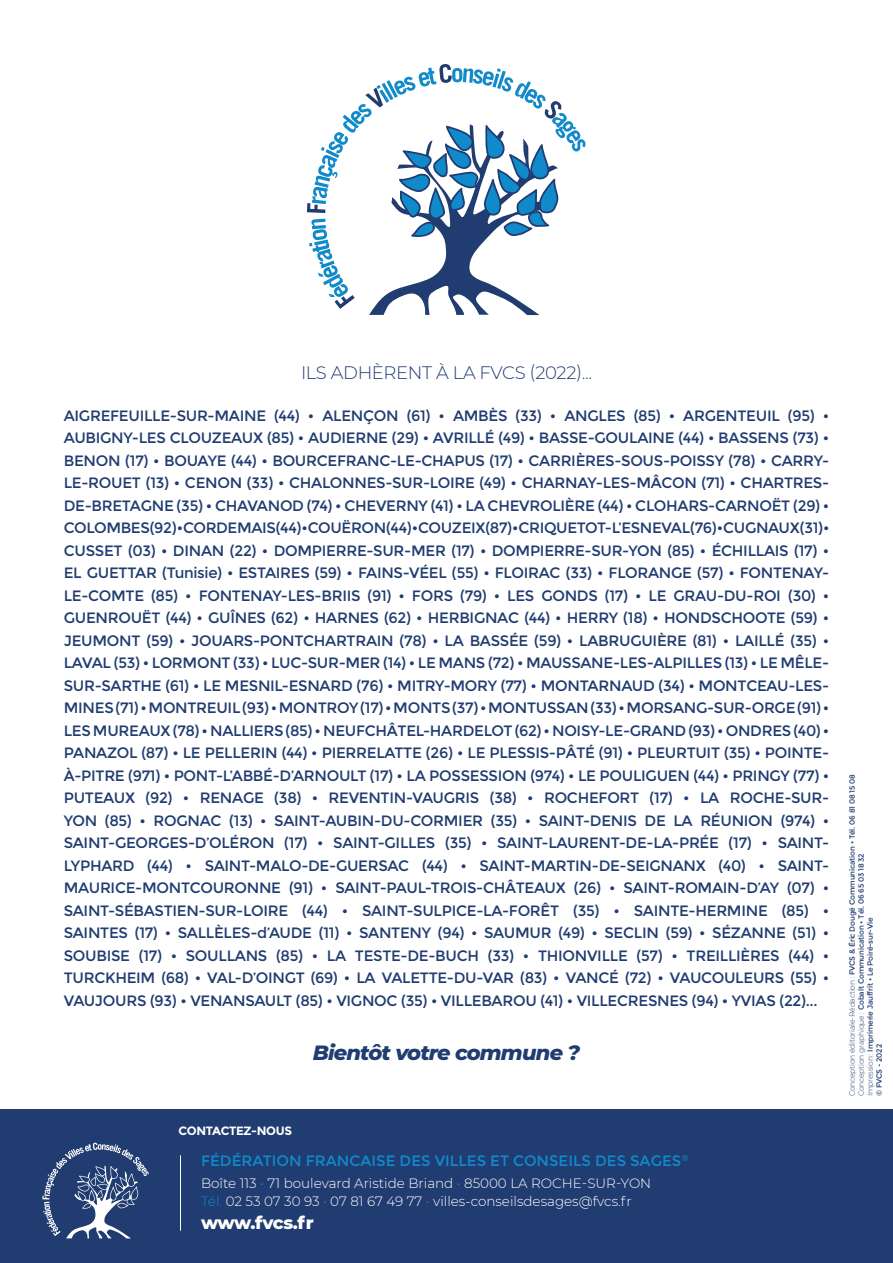
<style>
.page{position:relative;width:893px;height:1263px;background:#fff}
.page>*{position:absolute;margin:0;border:0;box-sizing:border-box;transform-origin:0 0}
.t1{font:italic 800 21px "Montserrat";letter-spacing:-.04em;color:#203c70}
.t2{font:300 18px "Montserrat";letter-spacing:-.02em;color:#203c70}
.t3{font:800 18px "Montserrat";letter-spacing:-.03em;color:#fff}
.t4{font:15px/22.5px "Montserrat";letter-spacing:-.02em;color:#203c70;text-align:justify}
.t5{font:15px "Montserrat";color:#118acb}
.t6{font:300 13.5px/18px "Montserrat";color:#fff}
.t7{font:700 12px "Montserrat";letter-spacing:.04em;color:#fff}
.t8{font:8.7px "Montserrat";color:#118acb}
.t9{font:7.5px/9px "Montserrat";letter-spacing:-.02em;color:#203c70}
.s1{color:#118acb}
.s2{font-weight:300}
</style>
<div class="page">
<div style="left:0;top:1110px;width:893px;height:153px;background:#203c70"></div>
<svg style="left:42px;top:1143px;width:107px;height:95px"></svg>
<hr style="left:180px;top:1155px;width:1px;height:76px;background:#fff">
<svg style="left:307px;top:64px;width:279px;height:251px"></svg>
<p class="t2" style="left:301px;top:360px;width:292px">I ls adh èr ent à la FVCS (2022)...</p>
<p class="t4" style="left:64px;top:404px;width:767px">AIGREFEUILLE-SUR-MAINE (44) • ALENÇON (61) • AMBÈS (33) • ANGLES (85) • ARGENTEUIL (95) • AUBIGNY-LES CLOUZEAUX (85) • AUDIERNE (29) • AVRILLÉ (49) • BASSE-GOULAINE (44) • BASSENS (73) • BENON (17) • BOUAYE (44) • BOURCEFRANC-LE-CHAPUS (17) • CARRIÈRES-SOUS-POISSY (78) • CARRY-LE-ROUET (13) • CENON (33) • CHALONNES-SUR-LOIRE (49) • CHARNAY-LES-MÂCON (71) • CHARTRES-DE-BRETAGNE (35) • CHAVANOD (74) • CHEVERNY (41) • LA CHEVROLIÈRE (44) • CLOHARS-CARNOËT (29) • COLOMBES (92) • CORDEMAIS (44) • COUËRON (44) • COUZEIX (87) • CRIQUETOT-L’ESNEVAL (76) • CUGNAUX (31) • CUSSET (03) • DINAN (22) • DOMPIERRE-SUR-MER (17) • DOMPIERRE-SUR-YON (85) • ÉCHILLAIS (17) • EL GUETTAR (TUNISIE) • ESTAIRES (59) • FAINS-VÉEL (55) • FLOIRAC (33) • FLORANGE (57) • FONTENAY-LE-COMTE (85) • FONTENAY-LES-BRIIS (91) • FORS (79) • LES GONDS (17) • LE GRAU-DU-ROI (30) • GUENROUËT (44) • GUÎNES (62) • HARNES (62) • HERBIGNAC (44) • HERRY (18) • HONDSCHOOTE (59) • JEUMONT (59) • JOUARS-PONTCHARTRAIN (78) • LA BASSÉE (59) • LABRUGUIÈRE (81) • LAILLÉ (35) • LAVAL (53) • LORMONT (33) • LUC-SUR-MER (14) • LE MANS (72) • MAUSSANE-LES-ALPILLES (13) • LE MÊLE-SUR-SARTHE (61) • LE MESNIL-ESNARD (76) • MITRY-MORY (77) • MONTARNAUD (34) • MONTCEAU-LES-MINES (71) • MONTREUIL (93) • MONTROY (17) • MONTS (37) • MONTUSSAN (33) • MORSANG-SUR-ORGE (91) • LES MUREAUX (78) • NALLIERS (85) • NEUFCHÂTEL-HARDELOT (62) • NOISY-LE-GRAND (93) • ONDRES (40) • PANAZOL (87) • LE PELLERIN (44) • PIERRELATTE (26) • LE PLESSIS-PÂTÉ (91) • PLEURTUIT (35) • POINTE-À-PITRE (971) • PONT-L’ABBÉ-D’ARNOULT (17) • LA POSSESSION (974) • LE POULIGUEN (44) • PRINGY (77) • PUTEAUX (92) • RENAGE (38) • REVENTIN-VAUGRIS (38) • ROCHEFORT (17) • LA ROCHE-SUR-YON (85) • ROGNAC (13) • SAINT-AUBIN-DU-CORMIER (35) • SAINT-DENIS DE LA RÉU NION (974) • SAINT-GEORGES-D’OLÉRON (17) • SAINT-GILLES (35) • SAINT-LAURENT-DE-LA-PRÉE (17) • SAINT-LYPHARD (44) • SAINT-MALO-DE-GUERSAC (44) • SAINT-MARTIN-DE-SEIGNANX (40) • SAINT-MAURICE-MONTCOURONNE (91) • SAINT-PAUL-TROIS-CHÂTEAUX (26) • SAINT-ROMAIN-D’AY (07) • SAINT-SÉBASTIEN-SUR-LOIRE (44) • SAINT-SULPICE-LA-FORÊT (35) • SAINTE-HERMINE (85) • SAINTES (17) • SALLÈLES-D’AUDE (11) • SANTENY (94) • SAUMUR (49) • SECLIN (59) • SÉZANNE (51) • SOUBISE (17) • SOULLANS (85) • LA TESTE-DE-BUCH (33) • THIONVILLE (57) • TREILLIÈRES (44) • TURCKHEIM (68) • VAL-D’OINGT (69) • LA VALETTE-DU-VAR (83) • VANCÉ (72) • VAUCOULEURS (55) • VAUJOURS (93) • VENANSAULT (85) • VIGNOC (35) • VILLEBAROU (41) • VILLECRESNES (94) • YVIAS (22)...</p>
<h1 class="t1" style="left:313px;top:1037px;width:269px">Bientôt votre commune ?</h1>
<p class="t7" style="left:179px;top:1123px;width:27px">CONTACTE</p>
<p class="t7" style="left:244px;top:1123px;width:41px">Z-NOUS</p>
<p class="t5" style="left:201px;top:1152px;width:20px">FÉDÉRATION</p>
<p class="t5" style="left:306px;top:1152px;width:21px">FRAN</p>
<p class="t5" style="left:349px;top:1152px;width:21px">CAISE</p>
<p class="t5" style="left:400px;top:1152px;width:11px">DES</p>
<p class="t5" style="left:435px;top:1152px;width:20px">VILLES</p>
<p class="t5" style="left:490px;top:1152px;width:45px">ET CONSEILS</p>
<p class="t5" style="left:595px;top:1152px;width:11px">DES</p>
<p class="t5" style="left:630px;top:1152px;width:11px">SAGES</p>
<p class="t8" style="left:681px;top:1153px;width:9px">®</p>
<p class="t6" style="left:201px;top:1174px;width:397px">Boîte 113 <span class="s1">•</span> 71 boulevard Aristide Briand <span class="s1">•</span> 85000 La Roch e-sur</p>
<p class="t6" style="left:201px;top:1174px;width:452px;text-indent:415px">-Yon<br><span class="s1">Tél.</span> 02 53 07 30 93 <span class="s1">•</span> 07 81 67 49 77 <span class="s1">•</span> villes-conseilsdesages@fvcs.fr</p>
<p class="t3" style="left:201px;top:1209px;width:114px">www.fvcs.fr</p>
<p class="t9" style="left:848px;top:1096px;width:324px;rotate:-90deg"><span class="s2">Conception éditoriale-Rédaction :</span> FVCS &amp; ÉRIC DOUGÉ COMMUNICATION • TÉL. 06 81 08 15 08<br><span class="s2">Conception graphique :</span> COBALT COMMUNICATION • TÉL. 06 65 03 18 32<br><span class="s2">I mpression :</span> IMPRIMERIE JAUFFRIT • LE POIRÉ-SUR-VIE<br>© FVCS - 2022</p>
</div>
